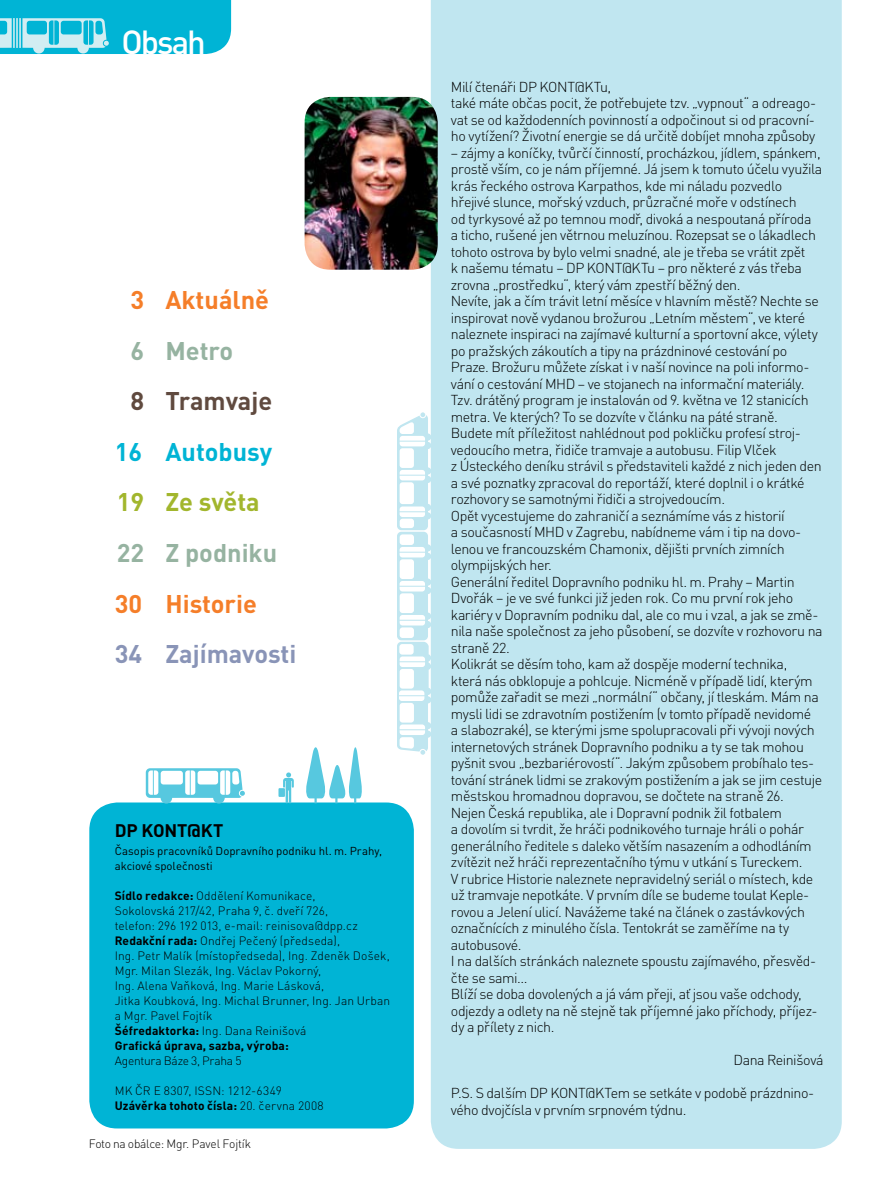
<style>
.page{position:relative;width:872px;height:1191px;background:#fff}
.page>*{position:absolute;margin:0;border:0;box-sizing:border-box;transform-origin:0 0}
.t1{font:500 33px "DINCE";letter-spacing:-.06em;color:#fff}
.t2{font:700 25.2px "DINCE";color:#f57e29}
.t3{font:700 25.2px "DINCE";color:#96b3a1}
.t4{font:700 25.2px "DINCE";color:#8994b7}
.t5{font:700 25.2px "DINCE";color:#00b4d5}
.t6{font:700 25.2px "DINCE";color:#604a3f}
.t7{font:700 25.2px "DINCE";color:#a2b62d}
.t8{font:700 18px "DINCE";letter-spacing:-.01em;color:#000}
.t9{font:300 14.25px/16.5px "DINCE";letter-spacing:-.03em;color:#000}
.t10{font:300 12px/15px "DINCE";letter-spacing:.005em;color:#000}
.t11{font:300 12px "DINCE";letter-spacing:-.015em;color:#000}
.t12{font:300 12px "DINCE";letter-spacing:-.025em;color:#000}
.t13{font:11.4px/15px "DINCE";color:#000}
.s1{font-weight:700}
</style>
<div class="page">
<svg style="left:0;top:0;width:231px;height:54px;background:#1ebcd9"></svg>
<div style="left:89px;top:802px;width:325px;height:326px;background:#00b4d5;border-radius:28px"></div>
<svg style="left:305px;top:747px;width:57px;height:56px"></svg>
<svg style="left:278px;top:772px;width:16px;height:31px"></svg>
<svg style="left:146px;top:768px;width:99px;height:35px"></svg>
<div style="left:431px;top:0;width:410px;height:1148px;background:#c0e6f0"></div>
<svg style="left:397px;top:412px;width:34px;height:342px"></svg>
<img style="left:304px;top:97px;width:134px;height:173px;border-radius:26px">
<h1 class="t1" style="left:122px;top:20px;width:86px">Obsah</h1>
<h2 class="t2" style="left:131px;top:283px;width:140px">3 Aktuálně</h2>
<h2 class="t3" style="left:131px;top:334px;width:104px">6 Metro</h2>
<h2 class="t6" style="left:131px;top:384px;width:143px">8 Tramvaje</h2>
<h2 class="t5" style="left:115px;top:435px;width:159px">16 Autobusy</h2>
<h2 class="t7" style="left:117px;top:485px;width:144px">19 Ze světa</h2>
<h2 class="t3" style="left:117px;top:536px;width:162px">22 Z podniku</h2>
<h2 class="t2" style="left:115px;top:586px;width:144px">30 Historie</h2>
<h2 class="t4" style="left:115px;top:637px;width:183px">34 Zajímavosti</h2>
<p class="t8" style="left:115px;top:818px;width:110px">DP KONT@KT</p>
<p class="t13" style="left:115px;top:843px;width:269px">Časopis pracovníků Dopravního podniku hl. m. Prahy, akciové společnosti</p>
<p class="t10" style="left:115px;top:887px;width:277px"><span class="s1">Sídlo redakce:</span> Oddělení Komunikace,<br>Sokolovská 217/42, Praha 9, č. dveří 726,<br>telefon: 296 192 013, e-mail: reinisova@dpp.cz <span class="s1">Redakční rada:</span> Ondřej Pečený (předseda),<br>Ing. Petr Malík (místopředseda), Ing. Zdeněk Došek, Mgr. Milan Slezák, Ing. Václav Pokorný,<br>Ing. Alena Vaňková, Ing. Marie Lásková,<br>Jitka Koubková, Ing. Michal Brunner, Ing. Jan Urban a Mgr. Pavel Fojtík<br><span class="s1">Šéfredaktorka:</span> Ing. Dana Reinišová<br><span class="s1">Grafická úprava, sazba, výroba:</span></p>
<p class="t12" style="left:115px;top:1052px;width:128px">Agentura Báze 3, Praha 5</p>
<p class="t10" style="left:115px;top:1082px;width:210px">MK ČR E 8307, ISSN: 1212-6349<br><span class="s1">Uzávěrka tohoto čísla:</span> 20. června 2008</p>
<p class="t11" style="left:89px;top:1136px;width:164px">Foto na obálce: Mgr. Pavel Fojtík</p>
<p class="t9" style="left:451px;top:78px;width:367px">Milí čtenáři DP KONT@KTu,<br>také máte občas pocit, že potřebujete tzv. „vypnout“ a odreago&shy;vat se od každodenních povinností a odpočinout si od pracovní&shy;ho vytížení? Životní energie se dá určitě dobíjet mnoha způsoby</p>
<p class="t9" style="left:451px;top:144px;width:373px">– zájmy a koníčky, tvůrčí činností, procházkou, jídlem, spánkem, prostě vším, co je nám příjemné. Já jsem k tomuto účelu využila krás řeckého ostrova Karpathos, kde mi náladu pozvedlo hřejivé slunce, mořský vzduch, průzračné moře v odstínech<br>od tyrkysové až po temnou modř, divoká a nespoutaná příroda<br>a ticho, rušené jen větrnou meluzínou. Rozepsat se o lákadlech tohoto ostrova by bylo velmi snadné, ale je třeba se vrátit zpět<br>k našemu tématu – DP KONT@KTu – pro některé z vás třeba zrovna „prostředku“, který vám zpestří běžný den.<br>Nevíte, jak a čím trávit letní měsíce v hlavním městě? Nechte se inspirovat nově vydanou brožurou „Letním městem“, ve které naleznete inspiraci na zajímavé kulturní a sportovní akce, výlety po pražských zákoutích a tipy na prázdninové cestování po Praze. Brožuru můžete získat i v naší novince na poli informo&shy;vání o cestování MHD – ve stojanech na informační materiály.<br>Tzv. drátěný program je instalován od 9. května ve 12 stanicích metra. Ve kterých? To se dozvíte v článku na páté straně.<br>Budete mít příležitost nahlédnout pod pokličku profesí stroj&shy;vedoucího metra, řidiče tramvaje a autobusu. Filip Vlček<br>z Ústeckého deníku strávil s představiteli každé z nich jeden den a své poznatky zpracoval do reportáží, které doplnil i o krátké rozhovory se samotnými řidiči a strojvedoucím.<br>Opět vycestujeme do zahraničí a seznámíme vás z historií<br>a současností MHD v Zagrebu, nabídneme vám i tip na dovo&shy;lenou ve francouzském Chamonix, dějišti prvních zimních olympijských her.<br>Generální ředitel Dopravního podniku hl. m. Prahy – Martin Dvořák – je ve své funkci již jeden rok. Co mu první rok jeho kariéry v Dopravním podniku dal, ale co mu i vzal, a jak se změ&shy;nila naše společnost za jeho působení, se dozvíte v rozhovoru na straně 22.<br>Kolikrát se děsím toho, kam až dospěje moderní technika,<br>která nás obklopuje a pohlcuje. Nicméně v případě lidí, kterým pomůže zařadit se mezi „normální“ občany, jí tleskám. Mám na mysli lidi se zdravotním postižením (v tomto případě nevidomé<br>a slabozraké), se kterými jsme spolupracovali při vývoji nových internetových stránek Dopravního podniku a ty se tak mohou pyšnit svou „bezbariérovostí“. Jakým způsobem probíhalo tes&shy;tování stránek lidmi se zrakovým postižením a jak se jim cestuje městskou hromadnou dopravou, se dočtete na straně 26.<br>Nejen Česká republika, ale i Dopravní podnik žil fotbalem<br>a dovolím si tvrdit, že hráči podnikového turnaje hráli o pohár generálního ředitele s daleko větším nasazením a odhodláním zvítězit než hráči reprezentačního týmu v utkání s Tureckem.<br>V rubrice Historie naleznete nepravidelný seriál o místech, kde už tramvaje nepotkáte. V prvním díle se budeme toulat Keple&shy;rovou a Jelení ulicí. Navážeme také na článek o zastávkových označnících z minulého čísla. Tentokrát se zaměříme na ty autobusové.<br>I na dalších stránkách naleznete spoustu zajímavého, přesvěd&shy;čte se sami...<br>Blíží se doba dovolených a já vám přeji, ať jsou vaše odchody, odjezdy a odlety na ně stejně tak příjemné jako příchody, příjez&shy;dy a přílety z nich.</p>
<p class="t9" style="left:733px;top:1051px;width:92px">Dana Reinišová</p>
<p class="t9" style="left:451px;top:1084px;width:365px">P.S. S dalším DP KONT@KTem se setkáte v podobě prázdnino&shy;vého dvojčísla v prvním srpnovém týdnu.</p>
</div>
